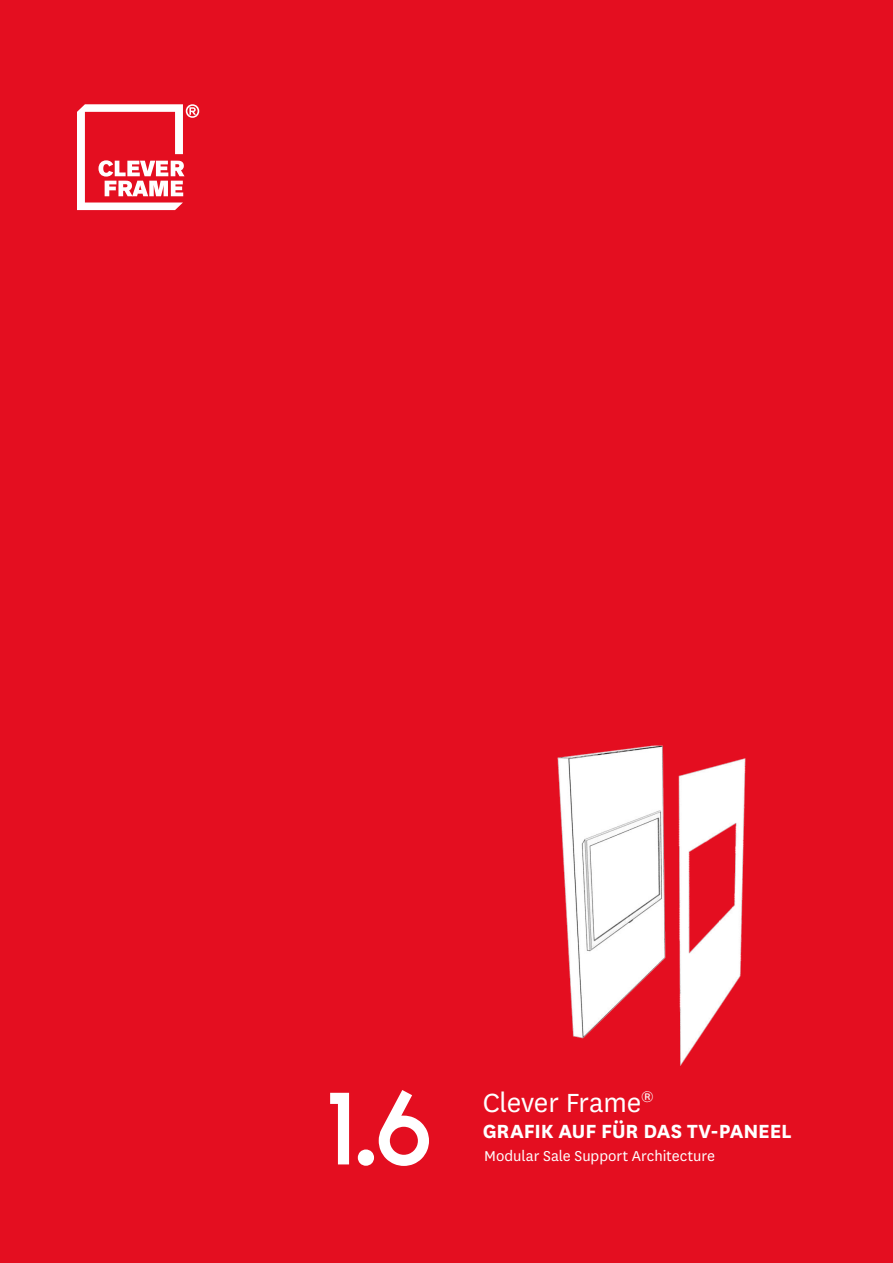
<style>
.page{position:relative;width:893px;height:1263px;background:#e40e20}
.page>*{position:absolute;margin:0;border:0;box-sizing:border-box;transform-origin:0 0}
.t1{font:30.75px "National";letter-spacing:-.005em;color:#fff}
.t2{font:700 22.35px "National";letter-spacing:-.005em;color:#fff}
.t3{font:16.65px "National";color:#fff}
</style>
<div class="page">
<svg style="left:77px;top:104px;width:122px;height:106px"></svg>
<img style="left:557px;top:745px;width:189px;height:321px">
<svg style="left:330px;top:1090px;width:99px;height:76px"></svg>
<h1 class="t1" style="left:483px;top:1082px;width:173px">Clever Frame<sup>®</sup></h1>
<p class="t3" style="left:484px;top:1145px;width:232px">Modular Sale Support Architecture</p>
<h2 class="t2" style="left:483px;top:1115px;width:311px">GRAFIK AUF FÜR DAS TV-PANEEL</h2>
</div>
